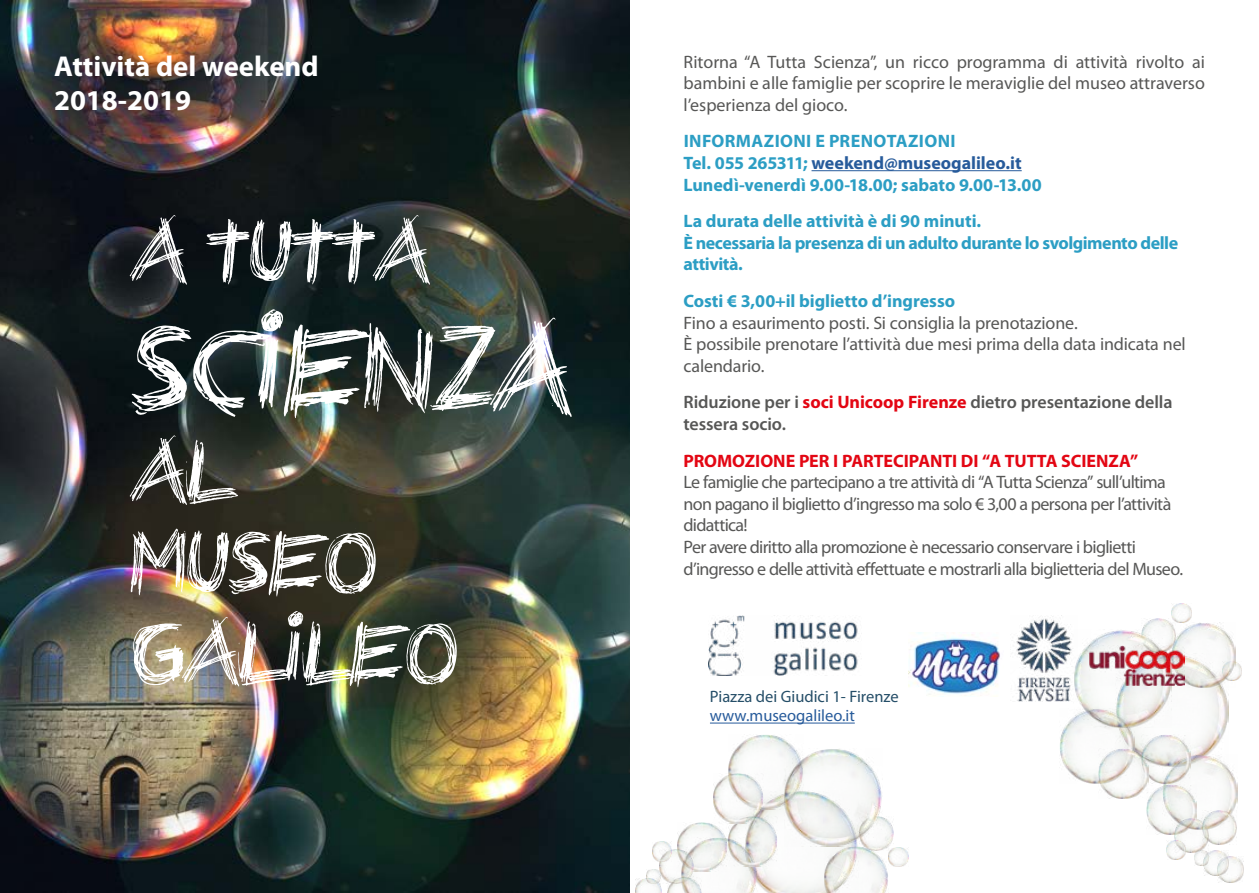
<style>
.page{position:relative;width:1259px;height:893px;background:#fff}
.page>*{position:absolute;margin:0;border:0;box-sizing:border-box;transform-origin:0 0}
.t1{font:108px "Nerwus";color:#fff}
.t2{font:75.6px/90.8px "Nerwus";color:#fff}
.t3{font:700 28.8px/34.5px "Myriad Pro";color:#fff}
.t4{font:18px/21.6px "Myriad Pro";letter-spacing:-.035em;color:#575756;text-align:justify}
.t5{font:700 18px/21.6px "Myriad Pro";letter-spacing:-.005em;color:#2c9ec4}
.t6{font:18px/21.6px "Myriad Pro";letter-spacing:-.01em;color:#575756}
.t7{font:700 18px/21.6px "Myriad Pro";letter-spacing:-.025em;color:#2c9ec4}
.t8{font:600 18px/21.6px "Myriad Pro";letter-spacing:-.005em;color:#575756}
.t9{font:700 18px "Myriad Pro";letter-spacing:-.005em;color:#e30613}
.t10{font:16.5px "Myriad Pro";color:#254e68}
.t11{font:16.5px "Myriad Pro";color:#275b9b}
.s1{color:#275b9b}
.s2{font-weight:700;color:#e30613}
</style>
<div class="page">
<img style="left:1134px;top:687px;width:94px;height:68px">
<img style="left:1060px;top:718px;width:74px;height:65px">
<img style="left:1191px;top:755px;width:46px;height:75px">
<img style="left:1141px;top:734px;width:50px;height:50px">
<img style="left:1098px;top:748px;width:50px;height:50px">
<img style="left:1147px;top:784px;width:49px;height:50px">
<img style="left:1142px;top:619px;width:29px;height:10px">
<img style="left:1174px;top:819px;width:33px;height:34px">
<img style="left:1202px;top:810px;width:34px;height:34px">
<img style="left:1203px;top:850px;width:26px;height:26px">
<img style="left:1217px;top:857px;width:26px;height:25px">
<img style="left:1172px;top:604px;width:19px;height:19px">
<img style="left:1166px;top:840px;width:20px;height:19px">
<img style="left:1235px;top:661px;width:6px;height:19px">
<img style="left:1194px;top:851px;width:14px;height:14px">
<img style="left:1073px;top:629px;width:98px;height:98px">
<img style="left:1171px;top:623px;width:64px;height:64px">
<img style="left:757px;top:809px;width:67px;height:84px">
<img style="left:729px;top:735px;width:65px;height:74px">
<img style="left:693px;top:838px;width:64px;height:55px">
<img style="left:728px;top:816px;width:49px;height:50px">
<img style="left:714px;top:774px;width:49px;height:49px">
<img style="left:677px;top:822px;width:50px;height:50px">
<img style="left:882px;top:817px;width:11px;height:29px">
<img style="left:659px;top:850px;width:34px;height:34px">
<img style="left:668px;top:878px;width:34px;height:15px">
<img style="left:636px;top:878px;width:25px;height:15px">
<img style="left:889px;top:847px;width:19px;height:19px">
<img style="left:652px;top:842px;width:19px;height:19px">
<img style="left:646px;top:869px;width:15px;height:15px">
<img style="left:784px;top:748px;width:98px;height:98px">
<img style="left:824px;top:846px;width:65px;height:47px">
<img style="left:708px;top:615px;width:150px;height:60px">
<hr style="left:710px;top:723px;width:145px;height:1px;background:#275b9b">
<img style="left:1016px;top:615px;width:61px;height:86px">
<img style="left:909px;top:632px;width:91px;height:63px">
<hr style="left:811px;top:170px;width:210px;height:1px;background:#275b9b">
<img style="left:0;top:0;width:629px;height:893px">
<img style="left:1090px;top:645px;width:95px;height:40px">
<h3 class="t3" style="left:54px;top:48px;width:266px">Attività del weekend<br>2018-2019</h3>
<h2 class="t2" style="left:132px;top:207px;width:299px">A TUTTA</h2>
<h1 class="t1" style="left:132px;top:310px;width:441px">SCIENZA</h1>
<h2 class="t2" style="left:132px;top:427px;width:327px">AL<br>MUSEO<br>GALILEO</h2>
<p class="t4" style="left:683px;top:50px;width:523px">Ritorna “A Tutta Scienza”, un ricco programma di attività rivolto ai bambini e alle famiglie per scoprire le meraviglie del museo attraverso l’esperienza del gioco.</p>
<p class="t5" style="left:683px;top:130px;width:360px">INFORMAZIONI E PRENOTAZIONI<br>Tel. 055 265311; <span class="s1">weekend@museogalileo.it<br></span>Lunedì-venerdì 9.00-18.00; sabato 9.00-13.00</p>
<p class="t7" style="left:683px;top:210px;width:496px">La durata delle attività è di 90 minuti.<br>È necessaria la presenza di un adulto durante lo svolgimento delle attività.</p>
<p class="t5" style="left:683px;top:289px;width:273px">Costi € 3,00+il biglietto d’ingresso</p>
<p class="t6" style="left:683px;top:311px;width:504px">Fino a esaurimento posti. Si consiglia la prenotazione.<br>È possibile prenotare l’attività due mesi prima della data indicata nel calendario.</p>
<p class="t8" style="left:683px;top:391px;width:490px">Riduzione per i <span class="s2">soci Unicoop Firenze</span> dietro presentazione della tessera socio.</p>
<p class="t9" style="left:683px;top:449px;width:456px">PROMOZIONE PER I PARTECIPANTI DI “A TUTTA SCIENZA”</p>
<p class="t4" style="left:683px;top:471px;width:501px;text-align:left">Le famiglie che partecipano a tre attività di “A Tutta Scienza” sull’ultima non pagano il biglietto d’ingresso ma solo € 3,00 a persona per l’attività didattica!<br>Per avere diritto alla promozione è necessario conservare i biglietti d’ingresso e delle attività effettuate e mostrarli alla biglietteria del Museo.</p>
<p class="t10" style="left:710px;top:686px;width:190px">Piazza dei Giudici 1- Firenze</p>
<p class="t11" style="left:710px;top:706px;width:146px">www.museogalileo.it</p>
</div>
